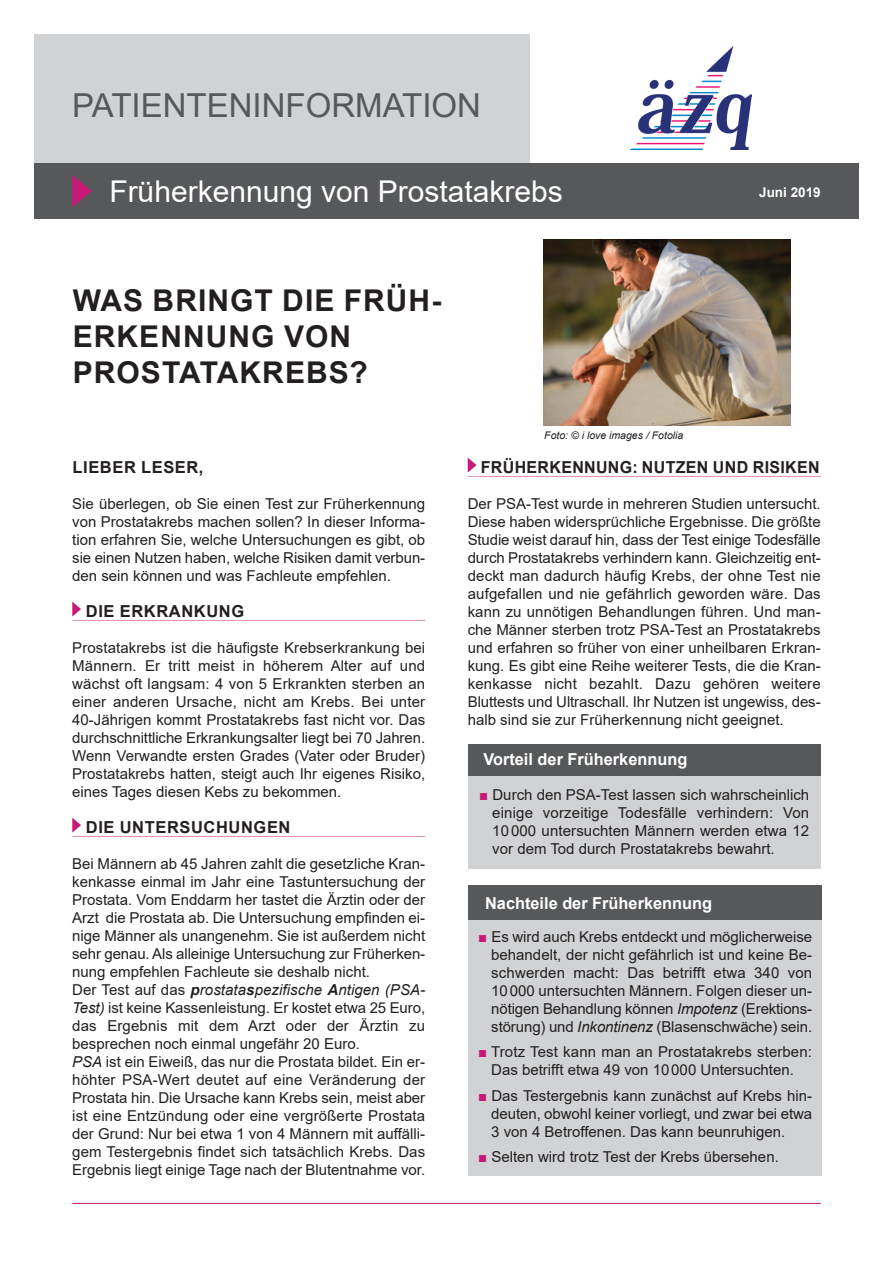
<style>
.page{position:relative;width:893px;height:1263px;background:#fff}
.page>*{position:absolute;margin:0;border:0;box-sizing:border-box;transform-origin:0 0}
.t1{font:33px "Arial";color:#57585a}
.t2{font:700 30px/36px "Arial";letter-spacing:.035em;color:#231f20}
.t3{font:30px "Arial";color:#fff}
.t4{font:700 16.5px "Arial";letter-spacing:.035em;color:#231f20}
.t5{font:700 16.5px "Arial";color:#fff}
.t6{font:15px/18px "Arial";color:#231f20;text-align:justify}
.t7{font:700 13.5px "Arial";color:#fff}
.t8{font:italic 10.5px "Arial";color:#231f20}
.s1{font-weight:700;font-style:italic}
.s2{font-style:italic}
.s3{color:#c71a78}
</style>
<div class="page">
<img style="left:544px;top:240px;width:247px;height:185px">
<div style="left:34px;top:34px;width:495px;height:134px;background:#d1d2d4"></div>
<div style="left:34px;top:164px;width:825px;height:55px;background:#57585a"></div>
<hr style="left:72px;top:1203px;width:749px;height:1px;background:#c71a78">
<svg style="left:72px;top:175px;width:20px;height:32px"></svg>
<img style="left:631px;top:47px;width:120px;height:102px">
<div style="left:468px;top:770px;width:353px;height:99px;background:#d1d2d4"></div>
<div style="left:468px;top:744px;width:353px;height:32px;background:#57585a"></div>
<hr style="left:72px;top:620px;width:353px;height:1px;background:#de93b1">
<hr style="left:72px;top:836px;width:353px;height:1px;background:#de93b1">
<svg style="left:72px;top:602px;width:9px;height:15px"></svg>
<svg style="left:72px;top:818px;width:9px;height:15px"></svg>
<div style="left:468px;top:915px;width:354px;height:261px;background:#d1d2d4"></div>
<div style="left:468px;top:885px;width:354px;height:35px;background:#57585a"></div>
<hr style="left:468px;top:476px;width:353px;height:1px;background:#de93b1">
<svg style="left:468px;top:458px;width:9px;height:15px"></svg>
<h1 class="t1" style="left:72px;top:87px;width:410px">PATIENTENINFORMATION</h1>
<h2 class="t3" style="left:109px;top:175px;width:455px">Früherkennung von Prostatakrebs</h2>
<p class="t7" style="left:759px;top:185px;width:63px">JUNI 2019</p>
<h2 class="t2" style="left:73px;top:283px;width:368px">WAS BRINGT DIE FRÜH-<br>ERKENNUNG VON<br>PROSTATAKREBS?</h2>
<p class="t4" style="left:73px;top:458px;width:132px">LIEBER LESER,</p>
<p class="t6" style="left:72px;top:494px;width:354px">Sie überlegen, ob Sie einen Test zur Früherkennung von Prostatakrebs machen sollen? In dieser Informa&shy;tion erfahren Sie, welche Untersuchungen es gibt, ob sie einen Nutzen haben, welche Risiken damit verbun&shy;den sein können und was Fachleute empfehlen.</p>
<p class="t4" style="left:86px;top:602px;width:160px">DIE ERKRANKUNG</p>
<p class="t6" style="left:72px;top:638px;width:354px">Prostatakrebs ist die häufigste Krebserkrankung bei Männern. Er tritt meist in höherem Alter auf und wächst oft langsam: 4 von 5 Erkrankten sterben an einer anderen Ursache, nicht am Krebs. Bei unter 40-Jährigen kommt Prostatakrebs fast nicht vor. Das durchschnittliche Erkrankungsalter liegt bei 70 Jahren.<br>Wenn Verwandte ersten Grades (Vater oder Bruder)<br>Prostatakrebs hatten, steigt auch Ihr eigenes Risiko, eines Tages diesen Kebs zu bekommen.</p>
<p class="t4" style="left:86px;top:818px;width:206px">DIE UNTERSUCHUNGEN</p>
<p class="t6" style="left:72px;top:854px;width:354px;text-align:left">Bei Männern ab 45 Jahren zahlt die gesetzliche Kran&shy;kenkasse einmal im Jahr eine Tastuntersuchung der Prostata. Vom Enddarm her tastet die Ärztin oder der Arzt die Prostata ab. Die Untersuchung empfinden ei&shy;nige Männer als unangenehm. Sie ist außerdem nicht sehr genau. Als alleinige Untersuchung zur Früherken&shy;nung empfehlen Fachleute sie deshalb nicht.<br>Der Test auf das <span class="s1">p</span><span class="s2">rostata</span><span class="s1">s</span><span class="s2">pezifische</span> <span class="s1">A</span><span class="s2">ntigen (PSA-Test)</span> ist keine Kassenleistung. Er kostet etwa 25 Euro, das Ergebnis mit dem Arzt oder der Ärztin zu besprechen noch einmal ungefähr 20 Euro.<br><span class="s2">PSA</span> ist ein Eiweiß, das nur die Prostata bildet. Ein er&shy;höhter PSA-Wert deutet auf eine Veränderung der Prostata hin. Die Ursache kann Krebs sein, meist aber ist eine Entzündung oder eine vergrößerte Prostata der Grund: Nur bei etwa 1 von 4 Männern mit auffälli&shy;gem Testergebnis findet sich tatsächlich Krebs. Das Ergebnis liegt einige Tage nach der Blutentnahme vor.</p>
<p class="t8" style="left:544px;top:430px;width:141px">Foto: © i love images / Fotolia</p>
<p class="t4" style="left:481px;top:458px;width:340px">FRÜHERKENNUNG: NUTZEN UND RISIKEN</p>
<p class="t6" style="left:468px;top:494px;width:354px">Der PSA-Test wurde in mehreren Studien untersucht.<br>Diese haben widersprüchliche Ergebnisse. Die größte Studie weist darauf hin, dass der Test einige Todesfälle durch Prostatakrebs verhindern kann. Gleichzeitig ent&shy;deckt man dadurch häufig Krebs, der ohne Test nie aufgefallen und nie gefährlich geworden wäre. Das kann zu unnötigen Behandlungen führen. Und man&shy;che Männer sterben trotz PSA-Test an Prostatakrebs und erfahren so früher von einer unheilbaren Erkran&shy;kung. Es gibt eine Reihe weiterer Tests, die die Kran&shy;kenkasse nicht bezahlt. Dazu gehören weitere Bluttests und Ultraschall. Ihr Nutzen ist ungewiss, des&shy;halb sind sie zur Früherkennung nicht geeignet.</p>
<p class="t5" style="left:483px;top:750px;width:205px">VORTEIL DER FRÜHERKENNUNG</p>
<p class="t6" style="left:492px;top:786px;width:318px;text-indent:-13px"><span class="s3">■</span> Durch den PSA-Test lassen sich wahrscheinlich einige vorzeitige Todesfälle verhindern: Von 10000 untersuchten Männern werden etwa 12 vor dem Tod durch Prostatakrebs bewahrt.</p>
<p class="t5" style="left:485px;top:894px;width:228px">NACHTEILE DER FRÜHERKENNUNG</p>
<p class="t6" style="left:491px;top:927px;width:322px;text-indent:-13px"><span class="s3">■</span> Es wird auch Krebs entdeckt und möglicherweise behandelt, der nicht gefährlich ist und keine Be&shy;schwerden macht: Das betrifft etwa 340 von 10000 untersuchten Männern. Folgen dieser un&shy;nötigen Behandlung können <span class="s2">Impotenz</span> (Erektions&shy;störung) und <span class="s2">Inkontinenz</span> (Blasenschwäche) sein.</p>
<p class="t6" style="left:478px;top:1043px;width:335px;text-align:center"><span class="s3">■</span> Trotz Test kann man an Prostatakrebs sterben:<br>Das betrifft etwa 49 von 10000 Untersuchten.</p>
<p class="t6" style="left:491px;top:1086px;width:322px;text-indent:-13px"><span class="s3">■</span> Das Testergebnis kann zunächst auf Krebs hin&shy;deuten, obwohl keiner vorliegt, und zwar bei etwa 3 von 4 Betroffenen. Das kann beunruhigen.</p>
<p class="t6" style="left:478px;top:1148px;width:302px"><span class="s3">■</span> Selten wird trotz Test der Krebs übersehen.</p>
</div>
